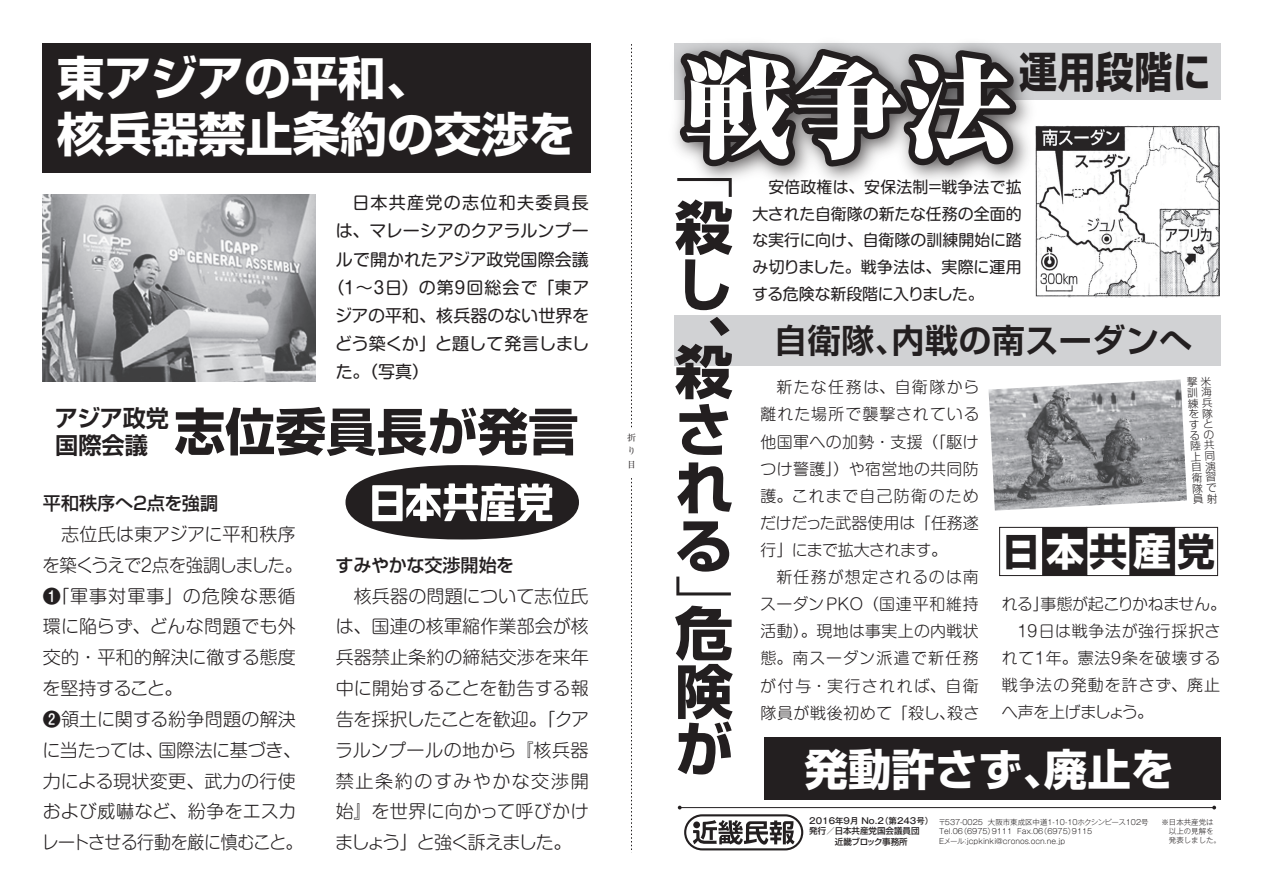
<style>
.page{position:relative;width:1263px;height:893px;background:#fff}
.page>*{position:absolute;margin:0;border:0;box-sizing:border-box;transform-origin:0 0}
.t1{font:800 expanded 110.1px "Ryumin Pr 5";color:#fff}
.t2{font:700 58.2px/58.2px "Shin Go Pr 5";color:#231f20;text-align:justify}
.t3{font:300 58.2px "Shin Go Pr 5";color:#231f20}
.t4{font:700 50.55px "Shin Go Pr 5";color:#231f20}
.t5{font:700 47.1px/55.2px "Shin Go Pr 5";color:#fff}
.t6{font:700 43.5px "Shin Go Pr 5";color:#fff}
.t7{font:700 42.3px "Shin Go Pr 5";letter-spacing:.01em;color:#231f20;scale:.9 1}
.t8{font:700 38.1px "Shin Go Pr 5";letter-spacing:.15em;color:#231f20}
.t9{font:700 33.15px "Shin Go Pr 5 De";letter-spacing:.01em;color:#231f20}
.t10{font:700 23.25px "Shin Go Pr 5 De";letter-spacing:-.025em;color:#231f20}
.t11{font:300 18px/30.9px "Shin M Go Pro";color:#231f20}
.t12{font:500 18px "Shin Go Pr 5";letter-spacing:-.01em;color:#231f20}
.t13{font:16.95px "Shin M Go Pro";letter-spacing:.005em;color:#231f20}
.t14{font:16.95px "Shin M Go Pro";letter-spacing:.05em;color:#231f20}
.t15{font:16.95px "Shin M Go Pro";letter-spacing:.075em;color:#231f20}
.t16{font:300 15.9px/27.2px "Shin M Go Pro";letter-spacing:.04em;color:#231f20}
.t17{font:15.9px/26.5px "Shin M Go Pro";letter-spacing:-.005em;color:#231f20;text-align:justify}
.t18{font:300 10.65px/10.6px "Shin Go Pr 5";color:#231f20;text-align:justify}
.t19{font:9px/13.5px "Ryumin Pr 5";color:#231f20}
.t20{font:500 8.55px/10.6px "Shin Go Pr 5";color:#231f20}
.t21{font:500 8.55px "Gothic MB101 Pr 5";color:#231f20}
.t22{font:300 7.5px/9.6px "Gothic MB101 Pr 5";color:#231f20}
.s1{font-family:"Shin Go Pr 5 De";font-size:23.25px}
.s2{font-weight:500}
.s3{color:#fff}
</style>
<div class="page">
<div style="left:43px;top:43px;width:547px;height:129px;background:#231f20"></div>
<div style="left:674px;top:43px;width:546px;height:57px;background:#d1d2d4"></div>
<svg style="left:693px;top:820px;width:102px;height:25px"></svg>
<div style="left:684px;top:814px;width:119px;height:36px;border:2px solid #231f20;border-radius:17px"></div>
<svg style="left:631px;top:44px;width:1px;height:806px"></svg>
<div style="left:626px;top:428px;width:11px;height:48px;background:#fff"></div>
<hr style="left:680px;top:807px;width:534px;height:1px;background:#231f20">
<div style="left:1086px;top:527px;width:44px;height:49px;border:1px solid #231f20"></div>
<div style="left:1043px;top:527px;width:43px;height:48px;background:#231f20"></div>
<div style="left:1043px;top:527px;width:44px;height:49px;border:1px solid #231f20"></div>
<div style="left:999px;top:527px;width:44px;height:49px;border:1px solid #231f20"></div>
<div style="left:1131px;top:527px;width:43px;height:48px;background:#231f20"></div>
<div style="left:1130px;top:527px;width:44px;height:49px;border:1px solid #231f20"></div>
<div style="left:1174px;top:527px;width:44px;height:49px;border:1px solid #231f20"></div>
<div style="left:674px;top:315px;width:546px;height:50px;background:#d1d2d4"></div>
<div style="left:764px;top:737px;width:456px;height:62px;background:#231f20"></div>
<svg style="left:672px;top:40px;width:350px;height:134px"></svg>
<div style="left:345px;top:465px;width:234px;height:74px;background:#231f20;border-radius:50%"></div>
<svg style="left:372px;top:483px;width:180px;height:38px"></svg>
<img style="left:1035px;top:125px;width:185px;height:172px">
<img style="left:988px;top:379px;width:199px;height:132px">
<img style="left:43px;top:195px;width:273px;height:186px">
<h3 class="t5" style="left:57px;top:48px;width:520px">東アジアの平和、<br>核兵器禁止条約の交渉を</h3>
<p class="t15" style="left:336px;top:189px;width:254px">　日本共産党の志位和夫委員長</p>
<p class="t13" style="left:336px;top:217px;width:254px">は、マレーシアのクアラルンプー</p>
<p class="t13" style="left:336px;top:245px;width:254px">ルで開かれたアジア政党国際会議</p>
<p class="t14" style="left:327px;top:274px;width:263px">（１～３日）の第９回総会で「東ア</p>
<p class="t13" style="left:335px;top:302px;width:256px">ジアの平和、核兵器のない世界を</p>
<p class="t13" style="left:335px;top:330px;width:255px">どう築くか」と題して発言しまし</p>
<p class="t13" style="left:336px;top:358px;width:95px">た。（写真）</p>
<h3 class="t4" style="left:55px;top:391px;width:525px"><span class="s1">国際会議</span> 志位委員長が発言</h3>
<p class="t10" style="left:55px;top:399px;width:116px">アジア政党</p>
<p class="t12" style="left:43px;top:488px;width:177px">平和秩序へ２点を強調</p>
<p class="t11" style="left:42px;top:517px;width:262px">　志位氏は東アジアに平和秩序を築くうえで２点を強調しました。<br><span class="s2">❶</span>「軍事対軍事」の危険な悪循環に陥らず、どんな問題でも外交的・平和的解決に徹する態度を堅持すること。<br><span class="s2">❷</span>領土に関する紛争問題の解決に当たっては、国際法に基づき、力による現状変更、武力の行使および威嚇など、紛争をエスカレートさせる行動を厳に慎むこと。</p>
<p class="t12" style="left:336px;top:550px;width:180px">すみやかな交渉開始を</p>
<p class="t11" style="left:335px;top:578px;width:256px;text-align:justify">　核兵器の問題について志位氏は、国連の核軍縮作業部会が核兵器禁止条約の締結交渉を来年中に開始することを勧告する報告を採択したことを歓迎。「クアラルンプールの地から『核兵器禁止条約のすみやかな交渉開始』を世界に向かって呼びかけましょう」と強く訴えました。</p>
<p class="t19" style="left:627px;top:430px;width:10px">折り目</p>
<h3 class="t7" style="left:1019px;top:39px;width:215px">運用段階に</h3>
<h1 class="t1" style="left:683px;top:21px;width:332px">戦争法</h1>
<h2 class="t3" style="left:675px;top:121px;width:58px">「</h2>
<h2 class="t2" style="left:675px;top:195px;width:59px;line-height:57.6px">殺し、</h2>
<h2 class="t2" style="left:675px;top:339px;width:59px">殺される</h2>
<h2 class="t3" style="left:675px;top:556px;width:57px">」</h2>
<h2 class="t2" style="left:675px;top:600px;width:59px">危険が</h2>
<p class="t17" style="left:752px;top:172px;width:271px">　安倍政権は、安保法制＝戦争法で拡大された自衛隊の新たな任務の全面的な実行に向け、自衛隊の訓練開始に踏み切りました。戦争法は、実際に運用する危険な新段階に入りました。</p>
<h3 class="t9" style="left:774px;top:313px;width:420px">自衛隊、内戦の南スーダンへ</h3>
<p class="t18" style="left:1200px;top:375px;width:7px;rotate:-3deg">米海兵隊との共同演習で射</p>
<p class="t18" style="left:1186px;top:376px;width:7px;rotate:-3deg">撃訓練をする陸上自衛隊員</p>
<p class="t16" style="left:760px;top:372px;width:221px">　新たな任務は、自衛隊から離れた場所で襲撃されている他国軍への加勢・支援（「駆けつけ警護」）や宿営地の共同防護。これまで自己防衛のためだけだった武器使用は「任務遂行」にまで拡大されます。<br>　新任務が想定されるのは南スーダンPKO（国連平和維持活動）。現地は事実上の内戦状態。南スーダン派遣で新任務が付与・実行されれば、自衛隊員が戦後初めて「殺し、殺さ</p>
<h3 class="t8" style="left:1002px;top:521px;width:215px">日<span class="s3">本</span>共<span class="s3">産</span>党</h3>
<p class="t16" style="left:1002px;top:588px;width:226px">れる」事態が起こりかねません。　19日は戦争法が強行採択されて１年。憲法９条を破壊する戦争法の発動を許さず、廃止へ声を上げましょう。</p>
<h3 class="t6" style="left:805px;top:734px;width:371px">発動許さず、廃止を</h3>
<p class="t21" style="left:809px;top:813px;width:126px">2016年9月 No.2（第243号）</p>
<p class="t20" style="left:809px;top:825px;width:112px">発行／日本共産党国会議員団　　　近畿ブロック事務所</p>
<p class="t22" style="left:1161px;top:817px;width:61px;line-height:9px">※日本共産党は　以上の見解を　発表しました。</p>
<p class="t22" style="left:938px;top:816px;width:212px">〒537-0025 大阪市東成区中道1-10-10ホクシンピース102号<br>Tel.06（6975）9111 Fax.06（6975）9115<br>Eメール：jcpkinki@cronos.ocn.ne.jp</p>
</div>
